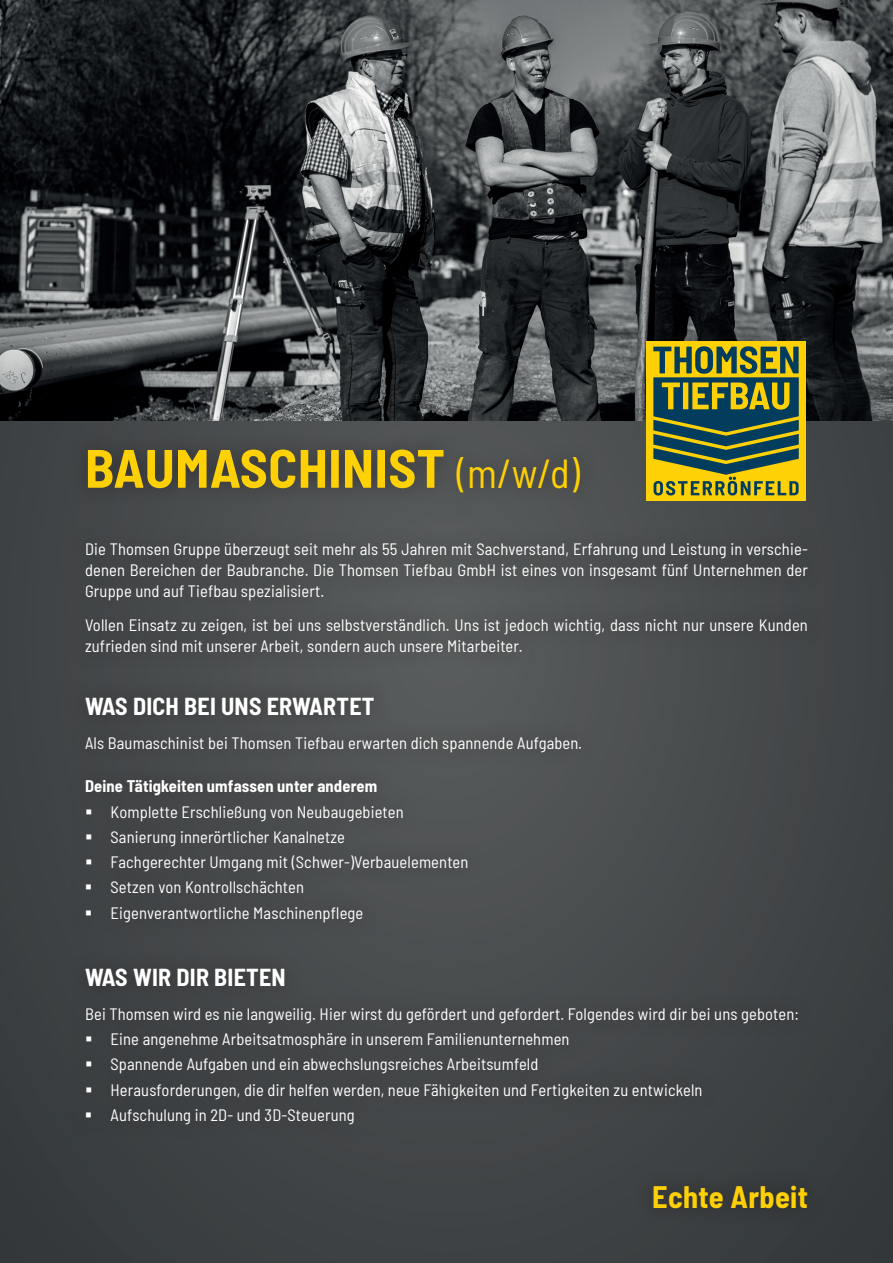
<style>
.page{position:relative;width:893px;height:1263px;background:#3e4143}
.page>*{position:absolute;margin:0;border:0;box-sizing:border-box;transform-origin:0 0}
.t1{font:700 semi-condensed 54px "Barlow";letter-spacing:.01em;color:#fed006}
.t2{font:700 semi-condensed 30.3px "Barlow";letter-spacing:.01em;color:#fed006}
.t3{font:700 semi-condensed 24px "Barlow";letter-spacing:.01em;color:#fff}
.t4{font:semi-condensed 16.5px/21px "Barlow";letter-spacing:.01em;color:#fff;text-align:justify}
.t5{font:700 semi-condensed 16.5px "Barlow";letter-spacing:.01em;color:#fff}
.s1{font-weight:400;font-size:40.5px}
</style>
<div class="page">
<div style="left:68px;top:432px;width:756px;height:708px;background:#231f20;opacity:.6"></div>
<div style="left:635px;top:1168px;width:190px;height:58px;background:#373b3d"></div>
<img style="left:0;top:0;width:893px;height:421px">
<div style="left:646px;top:341px;width:160px;height:160px;background:#fed006"></div>
<svg style="left:653px;top:346px;width:146px;height:149px"></svg>
<h1 class="t1" style="left:85px;top:429px;width:496px">BAUMASCHINIST <span class="s1">(m/w/d)</span></h1>
<p class="t4" style="left:85px;top:538px;width:724px">Die Thomsen Gruppe überzeugt seit mehr als 55 Jahren mit Sachverstand, Erfahrung und Leistung in verschie&shy;denen Bereichen der Baubranche. Die Thomsen Tiefbau GmbH ist eines von insgesamt fünf Unternehmen der Gruppe und auf Tiefbau spezialisiert.</p>
<p class="t4" style="left:85px;top:613px;width:724px">Vollen Einsatz zu zeigen, ist bei uns selbstverständlich. Uns ist jedoch wichtig, dass nicht nur unsere Kunden zufrieden sind mit unserer Arbeit, sondern auch unsere Mitarbeiter.</p>
<h3 class="t3" style="left:85px;top:689px;width:291px">WAS DICH BEI UNS ERWARTET</h3>
<p class="t4" style="left:85px;top:731px;width:499px">Als Baumaschinist bei Thomsen Tiefbau erwarten dich spannende Aufgaben.</p>
<p class="t5" style="left:85px;top:774px;width:294px">Deine Tätigkeiten umfassen unter anderem</p>
<p class="t4" style="left:85px;top:800px;width:320px">▪ Komplette Erschließung von Neubaugebieten</p>
<p class="t4" style="left:85px;top:825px;width:262px">▪ Sanierung innerörtlicher Kanalnetze</p>
<p class="t4" style="left:85px;top:850px;width:385px">▪ Fachgerechter Umgang mit (Schwer-)Verbauelementen</p>
<p class="t4" style="left:85px;top:876px;width:221px">▪ Setzen von Kontrollschächten</p>
<p class="t4" style="left:85px;top:901px;width:280px">▪ Eigenverantwortliche Maschinenpflege</p>
<h3 class="t3" style="left:85px;top:960px;width:202px">WAS WIR DIR BIETEN</h3>
<p class="t4" style="left:85px;top:1002px;width:715px">Bei Thomsen wird es nie langweilig. Hier wirst du gefördert und gefordert. Folgendes wird dir bei uns geboten:</p>
<p class="t4" style="left:85px;top:1027px;width:486px">▪ Eine angenehme Arbeitsatmosphäre in unserem Familienunternehmen</p>
<p class="t4" style="left:85px;top:1053px;width:455px">▪ Spannende Aufgaben und ein abwechslungsreiches Arbeitsumfeld</p>
<p class="t4" style="left:85px;top:1078px;width:619px">▪ Herausforderungen, die dir helfen werden, neue Fähigkeiten und Fertigkeiten zu entwickeln</p>
<p class="t4" style="left:85px;top:1103px;width:271px">▪ Aufschulung in 2D- und 3D-Steuerung</p>
<h2 class="t2" style="left:652px;top:1175px;width:157px">Echte Arbeit</h2>
</div>
